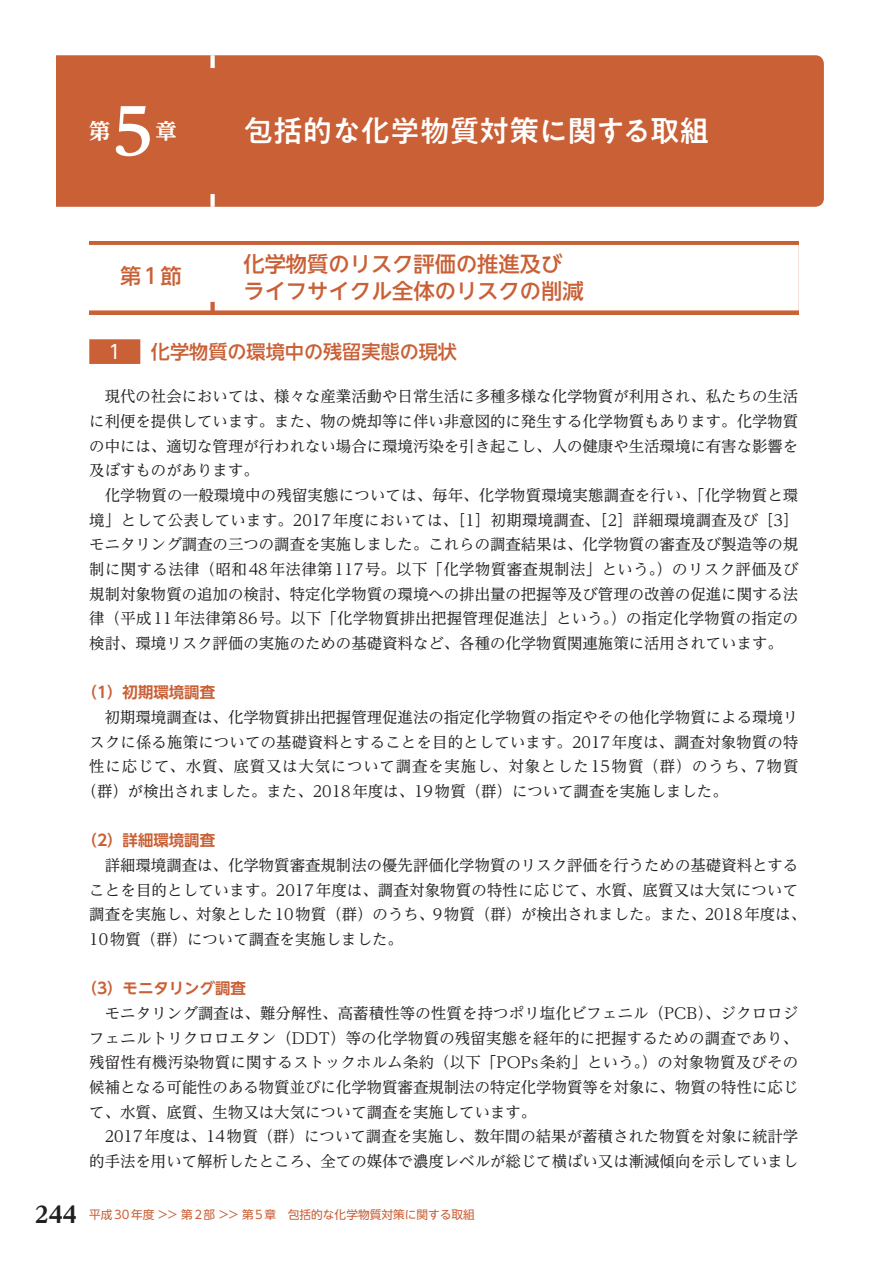
<style>
.page{position:relative;width:893px;height:1263px;background:#fff}
.page>*{position:absolute;margin:0;border:0;box-sizing:border-box;transform-origin:0 0}
.t1{font:700 expanded 63.75px "UD Reimin Pr 6 N";color:#fff}
.t2{font:500 29.7px "PA1 Gothic Std N";color:#fff}
.t3{font:500 21.3px/27.6px "UD Shin Go NT Pr 6 N";color:#c96036}
.t4{font:700 expanded 21.3px "UD Reimin Pr 6 N";color:#fff}
.t5{font:500 19.2px "UD Shin Go NT Pr 6 N";color:#c96036}
.t6{font:19.2px "UD Shin Go NT Pr 6 N";color:#fff}
.t7{font:15.45px/24.6px "UD Reimin Pr 6 N";color:#231f20;text-align:justify}
.t8{font:15.45px "UD Reimin Pr 6 N";letter-spacing:.05em;color:#231f20}
.t9{font:700 15.45px "UD Shin Go NT Pr 6 N De";color:#c96036}
.t10{font:11.7px "UD Shin Go NT Pr 6 N";color:#c96036}
.s1{font-family:"UD Reimin Pr 6 N";font-weight:800;font-size:22.35px;color:#231f20}
</style>
<div class="page">
<div style="left:89px;top:241px;width:709px;height:74px;background:#c96036"></div>
<div style="left:89px;top:245px;width:710px;height:65px;background:#fff"></div>
<div style="left:210px;top:302px;width:5px;height:13px;background:#c96036"></div>
<div style="left:89px;top:339px;width:51px;height:25px;background:#c96036"></div>
<div style="left:43px;top:55px;width:781px;height:152px;background:#c96036;border-radius:9px"></div>
<div style="left:210px;top:55px;width:5px;height:13px;background:#fff"></div>
<div style="left:210px;top:194px;width:5px;height:13px;background:#fff"></div>
<div style="left:0;top:0;width:55px;height:1169px;background:#fff"></div>
<h1 class="t1" style="left:113px;top:79px;width:41px">5</h1>
<h3 class="t4" style="left:155px;top:114px;width:23px">章</h3>
<h2 class="t2" style="left:243px;top:114px;width:467px">包括的な化学物質対策に関する取組</h2>
<h3 class="t4" style="left:89px;top:114px;width:23px">第</h3>
<h3 class="t3" style="left:120px;top:262px;width:63px">第1節</h3>
<h3 class="t3" style="left:243px;top:249px;width:342px">化学物質のリスク評価の推進及びライフサイクル全体のリスクの削減</h3>
<p class="t6" style="left:108px;top:336px;width:14px">1</p>
<p class="t5" style="left:151px;top:336px;width:308px">化学物質の環境中の残留実態の現状</p>
<p class="t7" style="left:89px;top:384px;width:711px;text-indent:15px">現代の社会においては、様々な産業活動や日常生活に多種多様な化学物質が利用され、私たちの生活に利便を提供しています。また、物の焼却等に伴い非意図的に発生する化学物質もあります。化学物質の中には、適切な管理が行われない場合に環境汚染を引き起こし、人の健康や生活環境に有害な影響を及ぼすものがあります。</p>
<p class="t7" style="left:89px;top:482px;width:711px;text-indent:15px">化学物質の一般環境中の残留実態については、毎年、化学物質環境実態調査を行い、「化学物質と環境」として公表しています。2017年度においては、［1］初期環境調査、［2］詳細環境調査及び［3］モニタリング調査の三つの調査を実施しました。これらの調査結果は、化学物質の審査及び製造等の規制に関する法律（昭和48年法律第117号。以下「化学物質審査規制法」という。）のリスク評価及び規制対象物質の追加の検討、特定化学物質の環境への排出量の把握等及び管理の改善の促進に関する法律（平成 11年法律第 86号。以下「化学物質排出把握管理促進法」という。）の指定化学物質の指定の検討、環境リスク評価の実施のための基礎資料など、各種の化学物質関連施策に活用されています。</p>
<p class="t9" style="left:82px;top:680px;width:135px">（1）初期環境調査</p>
<p class="t7" style="left:105px;top:704px;width:695px">初期環境調査は、化学物質排出把握管理促進法の指定化学物質の指定やその他化学物質による環境リ</p>
<p class="t7" style="left:89px;top:729px;width:711px">スクに係る施策についての基礎資料とすることを目的としています。2017年度は、調査対象物質の特</p>
<p class="t8" style="left:89px;top:754px;width:711px">性に応じて、水質、底質又は大気について調査を実施し、対象とした15物質（群）のうち、7物質</p>
<p class="t7" style="left:82px;top:778px;width:648px">（群）が検出されました。また、2018年度は、19物質（群）について調査を実施しました。</p>
<p class="t9" style="left:82px;top:828px;width:135px">（2）詳細環境調査</p>
<p class="t7" style="left:89px;top:852px;width:718px;text-align:left;text-indent:15px">詳細環境調査は、化学物質審査規制法の優先評価化学物質のリスク評価を行うための基礎資料とすることを目的としています。2017年度は、調査対象物質の特性に応じて、水質、底質又は大気について調査を実施し、対象とした 10物質（群）のうち、9物質（群）が検出されました。また、2018年度は、10物質（群）について調査を実施しました。</p>
<p class="t9" style="left:82px;top:976px;width:166px">（3）モニタリング調査</p>
<p class="t7" style="left:89px;top:1000px;width:711px;text-indent:15px">モニタリング調査は、難分解性、高蓄積性等の性質を持つポリ塩化ビフェニル（PCB）、ジクロロジフェニルトリクロロエタン（DDT）等の化学物質の残留実態を経年的に把握するための調査であり、残留性有機汚染物質に関するストックホルム条約（以下「POPs条約」という。）の対象物質及びその候補となる可能性のある物質並びに化学物質審査規制法の特定化学物質等を対象に、物質の特性に応じて、水質、底質、生物又は大気について調査を実施しています。</p>
<p class="t7" style="left:89px;top:1123px;width:711px;text-align:right">2017年度は、14物質（群）について調査を実施し、数年間の結果が蓄積された物質を対象に統計学的手法を用いて解析したところ、全ての媒体で濃度レベルが総じて横ばい又は漸減傾向を示していまし</p>
<p class="t10" style="left:35px;top:1205px;width:441px"><span class="s1">244</span> 平成30年度 &gt;&gt; 第2部 &gt;&gt; 第5章 包括的な化学物質対策に関する取組</p>
</div>
